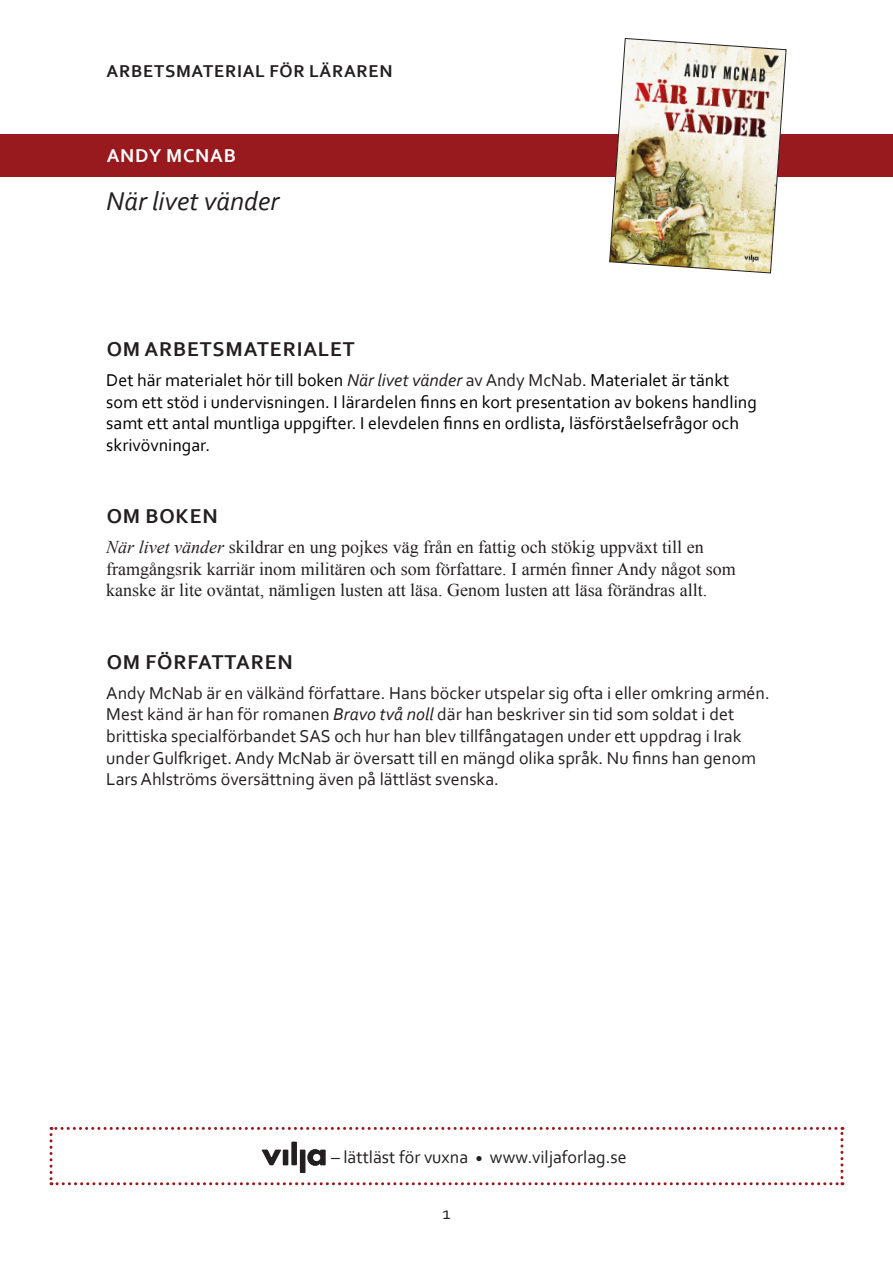
<style>
.page{position:relative;width:893px;height:1263px;background:#fff}
.page>*{position:absolute;margin:0;border:0;box-sizing:border-box;transform-origin:0 0}
.t1{font:italic 27px "Corbel";color:#231f20}
.Huvudrubrik{font:700 21px "Corbel";letter-spacing:.04em;color:#231f20}
.t2{font:700 19.5px "Corbel";letter-spacing:.04em;color:#fff}
.Brödtext{font:18px/21.6px "Corbel";color:#231f20}
.Brödtext-2{font:18px/21.6px "Corbel";color:#000}
.Brödtext-3{font:18px/21.6px "Times New Roman";color:#231f20}
.t3{font:700 18px "Corbel";letter-spacing:.04em;color:#231f20}
.s1{font-style:italic;color:#231f20}
.s2{color:#231f20}
.s3{font-style:italic}
</style>
<div class="page">
<div style="left:0;top:134px;width:893px;height:42px;background:#981a1e"></div>
<img style="left:609px;top:38px;width:177px;height:235px">
<svg style="left:50px;top:1127px;width:793px;height:58px"></svg>
<p class="t3" style="left:107px;top:60px;width:287px">ARBETSMATERIAL FÖR LÄRAREN</p>
<p class="t2" style="left:107px;top:144px;width:131px">ANDY MCNAB</p>
<h1 class="t1" style="left:106px;top:184px;width:174px">När livet vänder</h1>
<p class="Huvudrubrik" style="left:107px;top:336px;width:250px">OM ARBETSMATERIALET</p>
<p class="Brödtext-2" style="left:106px;top:369px;width:652px">Det här materialet hör till boken <span class="s1">När livet vänder</span> <span class="s2">av Andy McNab.</span> Materialet är tänkt som ett stöd i undervisningen. I lärardelen finns en kort presentation av bokens handling samt ett antal muntliga uppgifter. I elevdelen finns en ordlista, läsförståelsefrågor och skrivövningar.</p>
<p class="Huvudrubrik" style="left:107px;top:503px;width:112px">OM BOKEN</p>
<p class="Brödtext-3" style="left:106px;top:536px;width:631px"><span class="s3">När livet vänder</span> skildrar en ung pojkes väg från en fattig och stökig uppväxt till en framgångsrik karriär inom militären och som författare. I armén finner Andy något som kanske är lite oväntat, nämligen lusten att läsa. Genom lusten att läsa förändras allt.</p>
<p class="Huvudrubrik" style="left:107px;top:649px;width:188px">OM FÖRFATTAREN</p>
<p class="Brödtext" style="left:106px;top:681px;width:665px">Andy McNab är en välkänd författare. Hans böcker utspelar sig ofta i eller omkring armén.<br>Mest känd är han för romanen <span class="s3">Bravo två noll</span> där han beskriver sin tid som soldat i det brittiska specialförbandet SAS och hur han blev tillfångatagen under ett uppdrag i Irak under Gulfkriget. Andy McNab är översatt till en mängd olika språk. Nu finns han genom Lars Ahlströms översättning även på lättläst svenska.</p>
<p class="Brödtext" style="left:331px;top:1145px;width:297px">– lättläst för vuxna <sub>•</sub> www.viljaforlag.se</p>
<p class="Brödtext" style="left:442px;top:1202px;width:10px">1</p>
</div>
